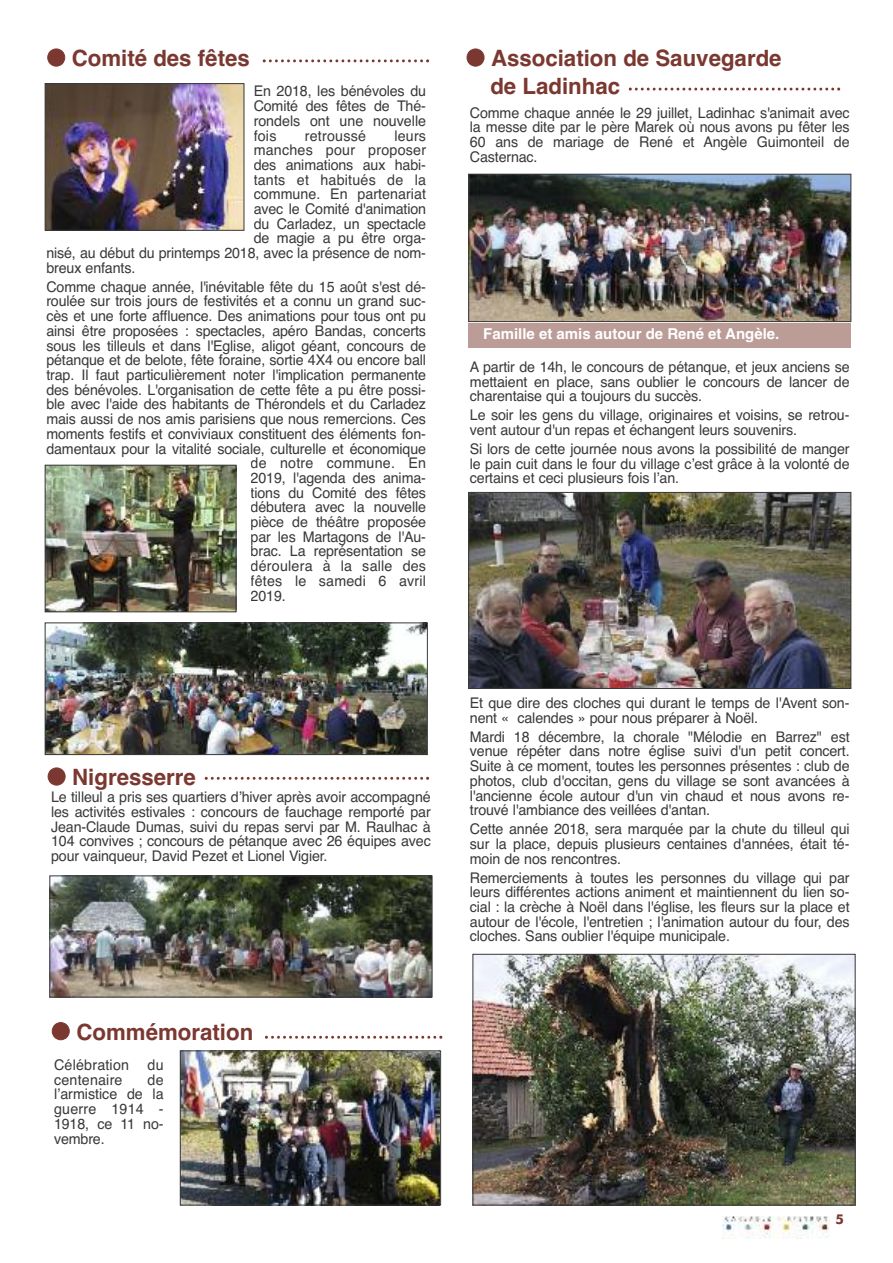
<style>
.page{position:relative;width:893px;height:1263px;background:#fff}
.page>*{position:absolute;margin:0;border:0;box-sizing:border-box;transform-origin:0 0}
.t1{font:700 22.5px/27.5px "Helvetica";color:#7a3830}
.t2{font:700 15px "Helvetica";color:#fff}
.t3{font:14.7px/14.7px "Helvetica";letter-spacing:-.01em;color:#39383a;text-align:justify}
.t4{font:14.7px "Helvetica";letter-spacing:.015em;color:#39383a}
.t5{font:700 13.5px "Futura BT";color:#7a3830}
</style>
<div class="page">
<img style="left:723px;top:1216px;width:106px;height:22px">
<img style="left:47px;top:85px;width:195px;height:144px">
<div style="left:45px;top:83px;width:199px;height:148px;border:1px solid #39383a"></div>
<div style="left:51px;top:463px;width:200px;height:166px;background:linear-gradient(to right,#fff,#fff)"></div>
<img style="left:47px;top:467px;width:187px;height:143px">
<div style="left:45px;top:465px;width:191px;height:147px;border:1px solid #39383a"></div>
<img style="left:47px;top:625px;width:379px;height:128px">
<div style="left:45px;top:623px;width:383px;height:132px;border:1px solid #39383a"></div>
<img style="left:475px;top:956px;width:378px;height:247px">
<div style="left:473px;top:954px;width:382px;height:251px;border:1px solid #39383a"></div>
<img style="left:470px;top:494px;width:379px;height:193px">
<div style="left:468px;top:492px;width:383px;height:197px;border:1px solid #39383a"></div>
<img style="left:470px;top:176px;width:379px;height:144px">
<div style="left:468px;top:174px;width:383px;height:148px;border:1px solid #39383a"></div>
<img style="left:52px;top:878px;width:378px;height:117px">
<div style="left:50px;top:876px;width:382px;height:121px;border:1px solid #39383a"></div>
<img style="left:182px;top:1053px;width:257px;height:150px">
<div style="left:180px;top:1051px;width:261px;height:154px;border:1px solid #39383a"></div>
<svg style="left:263px;top:59px;width:166px;height:3px"></svg>
<svg style="left:629px;top:88px;width:211px;height:3px"></svg>
<svg style="left:205px;top:777px;width:224px;height:3px"></svg>
<svg style="left:265px;top:1036px;width:177px;height:3px"></svg>
<div style="left:469px;top:323px;width:382px;height:24px;background:#bc9c97"></div>
<h1 class="t1" style="left:47px;top:45px;width:204px">● Comité des fêtes</h1>
<h1 class="t1" style="left:490px;top:45px;width:293px;text-indent:-24px">● Association de Sauvegarde de Ladinhac</h1>
<p class="t3" style="left:254px;top:84px;width:174px">En 2018, les bénévoles du Comité des fêtes de Thé&shy;rondels ont une nouvelle fois</p>
<p class="t3" style="left:470px;top:105px;width:381px">Comme chaque année le 29 juillet, Ladinhac s'animait avec la messe dite par le père Marek où nous avons pu fêter les 60 ans de mariage de René et Angèle Guimonteil de Casternac.</p>
<p class="t4" style="left:305px;top:127px;width:63px">retroussé</p>
<p class="t3" style="left:394px;top:128px;width:33px">leurs</p>
<p class="t4" style="left:254px;top:142px;width:174px">manches pour proposer</p>
<p class="t3" style="left:254px;top:157px;width:174px">des animations aux habi-</p>
<p class="t4" style="left:254px;top:171px;width:174px">tants et habitués de la</p>
<p class="t3" style="left:254px;top:187px;width:174px">commune. En partenariat</p>
<p class="t3" style="left:254px;top:202px;width:174px">avec le Comité d'animation</p>
<p class="t3" style="left:254px;top:216px;width:174px">du Carladez, un spectacle</p>
<p class="t3" style="left:254px;top:231px;width:174px">de magie a pu être orga-</p>
<p class="t3" style="left:46px;top:246px;width:381px">nisé, au début du printemps 2018, avec la présence de nom-</p>
<p class="t3" style="left:46px;top:260px;width:90px">breux enfants.</p>
<p class="t3" style="left:46px;top:279px;width:381px">Comme chaque année, l'inévitable fête du 15 août s'est dé-</p>
<p class="t3" style="left:46px;top:294px;width:381px">roulée sur trois jours de festivités et a connu un grand suc-</p>
<p class="t3" style="left:46px;top:309px;width:381px">cès et une forte affluence. Des animations pour tous ont pu</p>
<p class="t3" style="left:46px;top:323px;width:381px">ainsi être proposées : spectacles, apéro Bandas, concerts</p>
<p class="t3" style="left:46px;top:338px;width:381px">sous les tilleuls et dans l'Eglise, aligot géant, concours de</p>
<p class="t3" style="left:46px;top:353px;width:381px">pétanque et de belote, fête foraine, sortie 4X4 ou encore ball</p>
<p class="t3" style="left:46px;top:368px;width:381px">trap. Il faut particulièrement noter l'implication permanente</p>
<p class="t3" style="left:46px;top:382px;width:381px">des bénévoles. L'organisation de cette fête a pu être possi-</p>
<p class="t3" style="left:46px;top:397px;width:381px">ble avec l'aide des habitants de Thérondels et du Carladez</p>
<p class="t3" style="left:46px;top:412px;width:381px">mais aussi de nos amis parisiens que nous remercions. Ces</p>
<p class="t3" style="left:46px;top:426px;width:381px">moments festifs et conviviaux constituent des éléments fon-</p>
<p class="t3" style="left:46px;top:441px;width:381px">damentaux pour la vitalité sociale, culturelle et économique</p>
<p class="t4" style="left:251px;top:454px;width:177px">de notre commune. En</p>
<p class="t3" style="left:251px;top:470px;width:177px">2019, l'agenda des anima-</p>
<p class="t3" style="left:251px;top:485px;width:177px">tions du Comité des fêtes</p>
<p class="t3" style="left:251px;top:500px;width:177px">débutera avec la nouvelle</p>
<p class="t3" style="left:251px;top:515px;width:177px">pièce de théâtre proposée</p>
<p class="t3" style="left:251px;top:529px;width:177px">par les Martagons de l'Au-</p>
<p class="t3" style="left:251px;top:544px;width:177px">brac. La représentation se</p>
<p class="t4" style="left:251px;top:557px;width:177px">déroulera à la salle des</p>
<p class="t4" style="left:251px;top:572px;width:177px">fêtes le samedi 6 avril</p>
<p class="t3" style="left:251px;top:588px;width:37px">2019.</p>
<p class="t2" style="left:483px;top:325px;width:298px">Famille et amis autour de René et Angèle.</p>
<p class="t3" style="left:470px;top:359px;width:381px">A partir de 14h, le concours de pétanque, et jeux anciens se mettaient en place, sans oublier le concours de lancer de charentaise qui a toujours du succès.</p>
<p class="t3" style="left:470px;top:408px;width:381px">Le soir les gens du village, originaires et voisins, se retrou&shy;vent autour d'un repas et échangent leurs souvenirs.</p>
<p class="t3" style="left:470px;top:441px;width:381px">Si lors de cette journée nous avons la possibilité de manger le pain cuit dans le four du village c’est grâce à la volonté de certains et ceci plusieurs fois l’an.</p>
<h1 class="t1" style="left:47px;top:764px;width:150px">● Nigresserre</h1>
<p class="t3" style="left:51px;top:790px;width:381px">Le tilleul a pris ses quartiers d’hiver après avoir accompagné les activités estivales : concours de fauchage remporté par Jean-Claude Dumas, suivi du repas servi par M. Raulhac à 104 convives ; concours de pétanque avec 26 équipes avec pour vainqueur, David Pezet et Lionel Vigier.</p>
<h1 class="t1" style="left:51px;top:1018px;width:203px">● Commémoration</h1>
<p class="t4" style="left:54px;top:1056px;width:77px">Célébration</p>
<p class="t3" style="left:148px;top:1058px;width:18px">du</p>
<p class="t4" style="left:54px;top:1071px;width:70px">centenaire</p>
<p class="t3" style="left:54px;top:1072px;width:111px;text-indent:94px">de l’armistice de la guerre 1914 - 1918, ce 11 no&shy;vembre.</p>
<p class="t3" style="left:470px;top:696px;width:381px">Et que dire des cloches qui durant le temps de l'Avent son&shy;nent « calendes » pour nous préparer à Noël.</p>
<p class="t3" style="left:470px;top:729px;width:381px">Mardi 18 décembre, la chorale "Mélodie en Barrez" est venue répéter dans notre église suivi d'un petit concert.<br>Suite à ce moment, toutes les personnes présentes : club de photos, club d'occitan, gens du village se sont avancées à l'ancienne école autour d'un vin chaud et nous avons re&shy;trouvé l'ambiance des veillées d'antan.</p>
<p class="t3" style="left:470px;top:822px;width:381px">Cette année 2018, sera marquée par la chute du tilleul qui sur la place, depuis plusieurs centaines d'années, était té&shy;moin de nos rencontres.</p>
<p class="t3" style="left:470px;top:870px;width:381px">Remerciements à toutes les personnes du village qui par leurs différentes actions animent et maintiennent du lien so&shy;cial : la crèche à Noël dans l'église, les fleurs sur la place et autour de l'école, l'entretien ; l'animation autour du four, des cloches. Sans oublier l'équipe municipale.</p>
<p class="t5" style="left:836px;top:1213px;width:10px">5</p>
</div>
